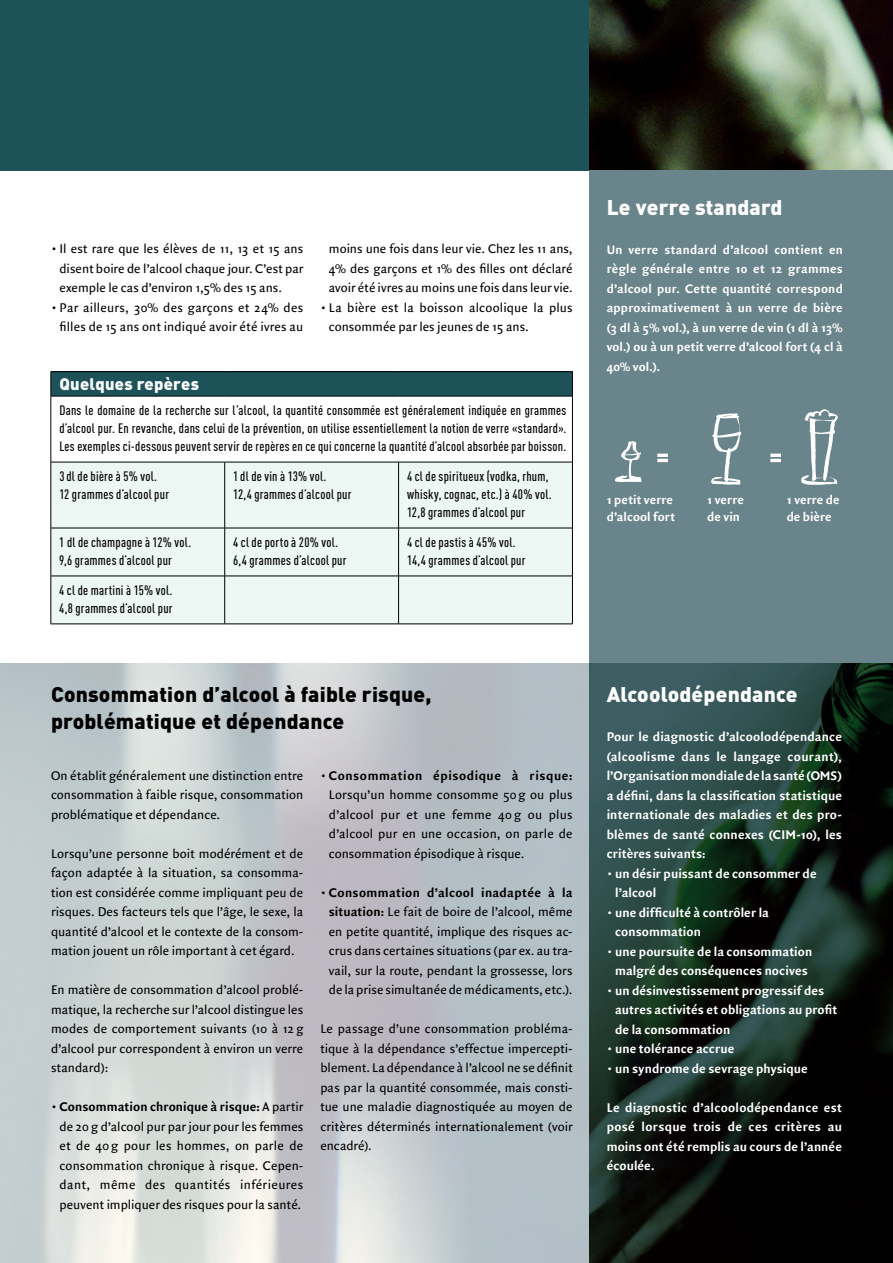
<style>
.page{position:relative;width:893px;height:1263px;background:#fff}
.page>*{position:absolute;margin:0;border:0;box-sizing:border-box;transform-origin:0 0}
.t1{font:900 21px/27px "DIN";letter-spacing:.01em;color:#000}
.t2{font:900 21px "DIN";letter-spacing:.01em;color:#fff}
.t3{font:900 16.5px "DIN";letter-spacing:.015em;color:#fff}
.t4{font:13.5px/19.5px "Quadraat Sans";letter-spacing:.005em;color:#000;text-align:justify}
.t5{font:700 13.5px/19.5px "Quadraat Sans";letter-spacing:.005em;color:#fff}
.t6{font:500 13.5px/18px "DIN Cond";letter-spacing:.02em;color:#000}
.t7{font:700 13.2px/19.5px "Quadraat Sans";letter-spacing:.01em;color:#fff;text-align:justify}
.s1{font-weight:700}
</style>
<div class="page">
<div style="left:0;top:0;width:590px;height:170px;background:#1e5259"></div>
<img style="left:590px;top:0;width:303px;height:170px">
<div style="left:590px;top:170px;width:303px;height:493px;background:#6a848b"></div>
<img style="left:0;top:663px;width:590px;height:600px">
<svg style="left:590px;top:663px;width:303px;height:600px;background:#172823"></svg>
<svg style="left:770px;top:454px;width:11px;height:8px"></svg>
<svg style="left:657px;top:454px;width:11px;height:8px"></svg>
<img style="left:801px;top:409px;width:37px;height:76px">
<img style="left:711px;top:413px;width:31px;height:72px">
<img style="left:615px;top:441px;width:27px;height:41px">
<div style="left:51px;top:372px;width:521px;height:24px;background:#1e5259"></div>
<div style="left:52px;top:463px;width:520px;height:161px;background:#edf7f3"></div>
<hr style="left:51px;top:371px;width:174px;height:1px;background:#000">
<svg style="left:51px;top:372px;width:1px;height:24px"></svg>
<hr style="left:225px;top:371px;width:174px;height:1px;background:#000">
<hr style="left:399px;top:371px;width:174px;height:1px;background:#000">
<svg style="left:572px;top:372px;width:1px;height:24px"></svg>
<hr style="left:51px;top:396px;width:174px;height:1px;background:#000">
<hr style="left:51px;top:396px;width:1px;height:66px;background:#000">
<hr style="left:225px;top:396px;width:174px;height:1px;background:#000">
<hr style="left:399px;top:396px;width:174px;height:1px;background:#000">
<hr style="left:572px;top:396px;width:1px;height:66px;background:#000">
<hr style="left:51px;top:462px;width:174px;height:1px;background:#000">
<hr style="left:51px;top:462px;width:1px;height:66px;background:#000">
<hr style="left:225px;top:462px;width:174px;height:1px;background:#000">
<hr style="left:224px;top:462px;width:1px;height:66px;background:#000">
<hr style="left:399px;top:462px;width:174px;height:1px;background:#000">
<hr style="left:398px;top:462px;width:1px;height:66px;background:#000">
<hr style="left:572px;top:462px;width:1px;height:66px;background:#000">
<hr style="left:51px;top:528px;width:174px;height:1px;background:#000">
<hr style="left:51px;top:528px;width:1px;height:48px;background:#000">
<hr style="left:225px;top:528px;width:174px;height:1px;background:#000">
<hr style="left:224px;top:528px;width:1px;height:48px;background:#000">
<hr style="left:399px;top:528px;width:174px;height:1px;background:#000">
<hr style="left:398px;top:528px;width:1px;height:48px;background:#000">
<hr style="left:572px;top:528px;width:1px;height:48px;background:#000">
<hr style="left:51px;top:576px;width:174px;height:1px;background:#000">
<hr style="left:51px;top:576px;width:1px;height:48px;background:#000">
<hr style="left:225px;top:576px;width:174px;height:1px;background:#000">
<hr style="left:224px;top:576px;width:1px;height:48px;background:#000">
<hr style="left:399px;top:576px;width:174px;height:1px;background:#000">
<hr style="left:398px;top:576px;width:1px;height:48px;background:#000">
<hr style="left:572px;top:576px;width:1px;height:48px;background:#000">
<hr style="left:51px;top:624px;width:174px;height:1px;background:#000">
<hr style="left:225px;top:624px;width:174px;height:1px;background:#000">
<hr style="left:399px;top:624px;width:174px;height:1px;background:#000">
<p class="t4" style="left:60px;top:240px;width:245px;text-indent:-9px">• Il est rare que les élèves de 11, 13 et 15 ans disent boire de l’alcool chaque jour. C’est par exemple le cas d’environ 1,5% des 15 ans.</p>
<p class="t4" style="left:51px;top:298px;width:254px;text-align:right">• Par ailleurs, 30% des garçons et 24% des filles de 15 ans ont indiqué avoir été ivres au</p>
<p class="t4" style="left:329px;top:240px;width:245px">moins une fois dans leur vie. Chez les 11 ans, 4% des garçons et 1% des filles ont déclaré avoir été ivres au moins une fois dans leur vie.</p>
<p class="t4" style="left:329px;top:298px;width:245px;text-indent:-9px">• La bière est la boisson alcoolique la plus consommée par les jeunes de 15 ans.</p>
<p class="t3" style="left:59px;top:373px;width:141px">Quelques repères</p>
<p class="t6" style="left:59px;top:401px;width:509px;text-align:justify">Dans le domaine de la recherche sur l’alcool, la quantité consommée est généralement indiquée en grammes d’alcool pur. En revanche, dans celui de la prévention, on utilise essentiellement la notion de verre «standard».<br>Les exemples ci-dessous peuvent servir de repères en ce qui concerne la quantité d’alcool absorbée par boisson.</p>
<p class="t6" style="left:59px;top:467px;width:111px">3 dl de bière à 5% vol.<br>12 grammes d’alcool pur</p>
<p class="t6" style="left:233px;top:467px;width:120px">1 dl de vin à 13% vol.<br>12,4 grammes d’alcool pur</p>
<p class="t6" style="left:407px;top:467px;width:146px">4 cl de spiritueux (vodka, rhum, whisky, cognac, etc.) à 40% vol.<br>12,8 grammes d’alcool pur</p>
<p class="t6" style="left:59px;top:533px;width:133px">1 dl de champagne à 12% vol.<br>9,6 grammes d’alcool pur</p>
<p class="t6" style="left:233px;top:533px;width:115px">4 cl de porto à 20% vol.<br>6,4 grammes d’alcool pur</p>
<p class="t6" style="left:407px;top:533px;width:120px">4 cl de pastis à 45% vol.<br>14,4 grammes d’alcool pur</p>
<p class="t6" style="left:59px;top:581px;width:115px">4 cl de martini à 15% vol.<br>4,8 grammes d’alcool pur</p>
<h1 class="t1" style="left:51px;top:680px;width:382px">Consommation d’alcool à faible risque, problématique et dépendance</h1>
<p class="t4" style="left:51px;top:766px;width:254px">On établit généralement une distinction entre consommation à faible risque, consommation problématique et dépendance.</p>
<p class="t4" style="left:51px;top:844px;width:254px">Lorsqu’une personne boit modérément et de façon adaptée à la situation, sa consomma&shy;tion est considérée comme impliquant peu de risques. Des facteurs tels que l’âge, le sexe, la quantité d’alcool et le contexte de la consom&shy;mation jouent un rôle important à cet égard.</p>
<p class="t4" style="left:51px;top:981px;width:254px">En matière de consommation d’alcool problé&shy;matique, la recherche sur l’alcool distingue les modes de comportement suivants (10 à 12 g d’alcool pur correspondent à environ un verre standard):</p>
<p class="t4" style="left:60px;top:1098px;width:245px;text-indent:-9px">• <span class="s1">Consommation chronique à risque:</span> A partir de 20 g d’alcool pur par jour pour les femmes et de 40 g pour les hommes, on parle de consommation chronique à risque. Cepen&shy;dant, même des quantités inférieures peuvent impliquer des risques pour la santé.</p>
<p class="t4" style="left:329px;top:766px;width:245px;text-indent:-9px">• <span class="s1">Consommation épisodique à risque:<br></span>Lorsqu’un homme consomme 50 g ou plus d’alcool pur et une femme 40 g ou plus d’alcool pur en une occasion, on parle de consommation épisodique à risque.</p>
<p class="t4" style="left:329px;top:883px;width:245px;text-indent:-9px">• <span class="s1">Consommation d’alcool inadaptée à la situation:</span> Le fait de boire de l’alcool, même en petite quantité, implique des risques ac&shy;crus dans certaines situations (par ex. au tra&shy;vail, sur la route, pendant la grossesse, lors de la prise simultanée de médicaments, etc.).</p>
<p class="t4" style="left:320px;top:1019px;width:254px">Le passage d’une consommation probléma&shy;tique à la dépendance s’effectue impercepti&shy;blement. La dépendance à l’alcool ne se définit pas par la quantité consommée, mais consti&shy;tue une maladie diagnostiquée au moyen de critères déterminés internationalement (voir encadré).</p>
<h1 class="t2" style="left:607px;top:193px;width:177px">Le verre standard</h1>
<p class="t7" style="left:607px;top:240px;width:238px">Un verre standard d’alcool contient en règle générale entre 10 et 12 grammes d’alcool pur. Cette quantité correspond approximativement à un verre de bière (3 dl à 5% vol.), à un verre de vin (1 dl à 13% vol.) ou à un petit verre d’alcool fort (4 cl à 40% vol.).</p>
<p class="t7" style="left:607px;top:490px;width:68px">1 petit verre</p>
<p class="t7" style="left:707px;top:490px;width:38px">1 verre</p>
<p class="t7" style="left:787px;top:490px;width:54px">1 verre de</p>
<p class="t7" style="left:607px;top:507px;width:70px">d’alcool fort</p>
<p class="t7" style="left:707px;top:507px;width:34px">de vin</p>
<p class="t7" style="left:787px;top:507px;width:46px">de bière</p>
<h1 class="t2" style="left:607px;top:680px;width:192px">Alcoolodépendance</h1>
<p class="t5" style="left:607px;top:727px;width:237px;text-align:justify">Pour le diagnostic d’alcoolodépendance (alcoolisme dans le langage courant), l’Organisation mondiale de la santé (OMS) a défini, dans la classification statistique internationale des maladies et des pro&shy;blèmes de santé connexes (CIM-10), les critères suivants:</p>
<p class="t5" style="left:615px;top:864px;width:203px;text-indent:-9px">• un désir puissant de consommer de l’alcool</p>
<p class="t5" style="left:615px;top:903px;width:155px;text-indent:-9px">• une difficulté à contrôler la consommation</p>
<p class="t5" style="left:607px;top:942px;width:207px;text-align:center">• une poursuite de la consommation malgré des conséquences nocives</p>
<p class="t5" style="left:615px;top:981px;width:224px;text-indent:-9px">• un désinvestissement progressif des autres activités et obligations au profit de la consommation</p>
<p class="t5" style="left:607px;top:1039px;width:129px">• une tolérance accrue</p>
<p class="t5" style="left:607px;top:1059px;width:203px">• un syndrome de sevrage physique</p>
<p class="t5" style="left:607px;top:1098px;width:237px;text-align:justify">Le diagnostic d’alcoolodépendance est posé lorsque trois de ces critères au moins ont été remplis au cours de l’année écoulée.</p>
</div>
